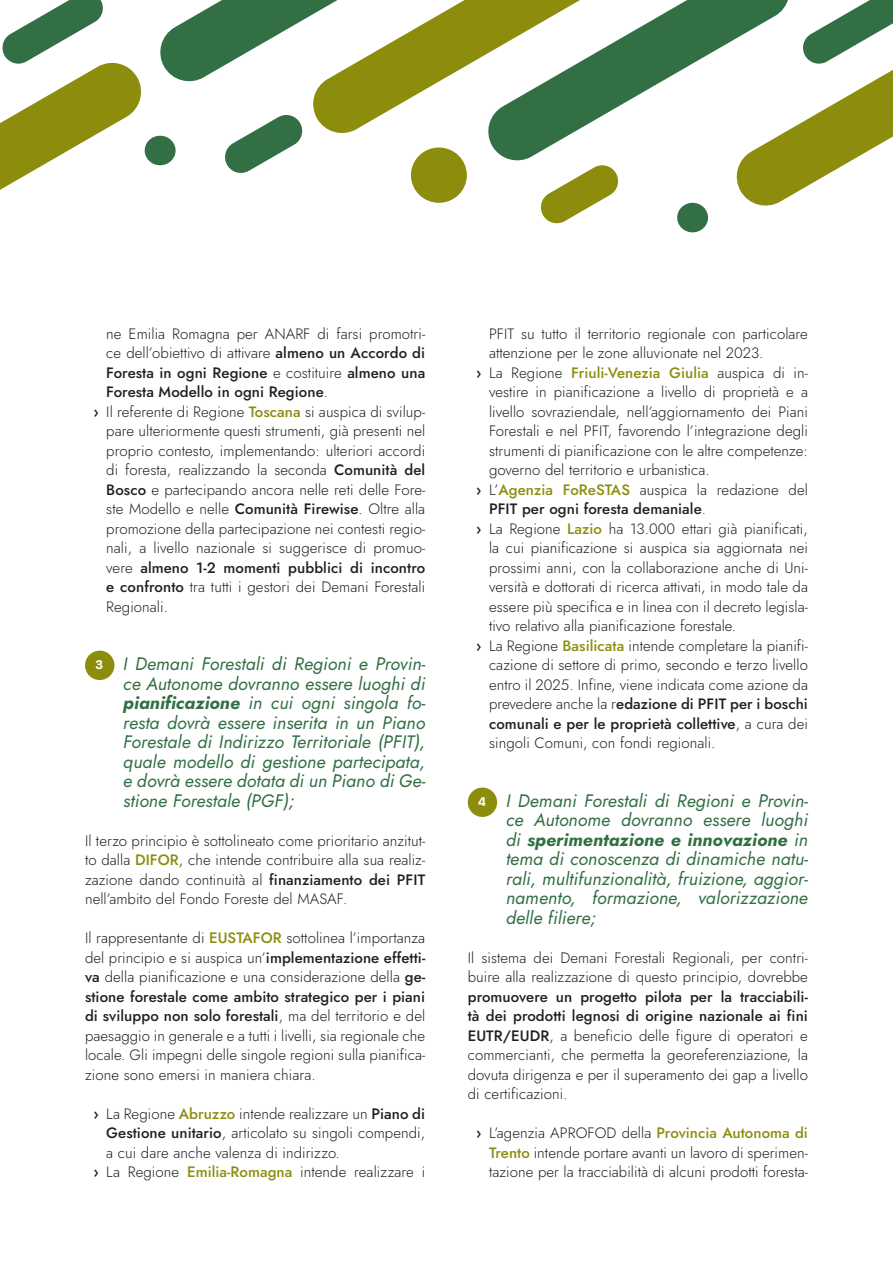
<style>
.page{position:relative;width:893px;height:1263px;background:#fff}
.page>*{position:absolute;margin:0;border:0;box-sizing:border-box;transform-origin:0 0}
.t1{font:italic 18px/19.5px "Jost";letter-spacing:.005em;color:#326f44;text-align:justify}
.t2{font:300 15px/19.5px "Jost";letter-spacing:.005em;color:#231f20;text-align:justify}
.t3{font:500 15px/19.5px "Jost";letter-spacing:.005em;color:#231f20}
.t4{font:700 12.6px "Vastago Grotesk";color:#fff}
.s1{font-weight:500}
.s2{font-weight:600}
.s3{font-weight:500;color:#8c8d0d}
.s4{font-weight:700}
.s5{font-weight:300}
.s6{color:#8c8d0d}
</style>
<div class="page">
<div style="left:85px;top:651px;width:29px;height:29px;background:#8c8d0d;border-radius:50%"></div>
<div style="left:468px;top:787px;width:29px;height:30px;background:#8c8d0d;border-radius:50%"></div>
<svg style="left:0;top:0;width:145px;height:190px"></svg>
<svg style="left:736px;top:0;width:157px;height:206px"></svg>
<svg style="left:160px;top:0;width:149px;height:82px"></svg>
<svg style="left:488px;top:0;width:305px;height:164px"></svg>
<svg style="left:309px;top:0;width:344px;height:137px"></svg>
<div style="left:411px;top:147px;width:56px;height:56px;background:#8c8d0d;border-radius:50%"></div>
<div style="left:145px;top:136px;width:31px;height:29px;background:#326f44;border-radius:50%"></div>
<div style="left:677px;top:203px;width:31px;height:29px;background:#326f44;border-radius:50%"></div>
<svg style="left:225px;top:115px;width:78px;height:58px"></svg>
<svg style="left:539px;top:163px;width:81px;height:61px"></svg>
<p class="t2" style="left:106px;top:324px;width:320px">ne Emilia Romagna per ANARF di farsi promotri&shy;ce dell’obiettivo di attivare <span class="s1">almeno un Accordo di Foresta in ogni Regione</span> e costituire <span class="s1">almeno una Foresta Modello in ogni Regione</span>.</p>
<p class="t2" style="left:106px;top:402px;width:320px;text-indent:-13px"><span class="s2">›</span> Il referente di Regione <span class="s3">Toscana</span> si auspica di svilup&shy;pare ulteriormente questi strumenti, già presenti nel proprio contesto, implementando: ulteriori accordi di foresta, realizzando la seconda <span class="s1">Comunità del Bosco</span> e partecipando ancora nelle reti delle Fore&shy;ste Modello e nelle <span class="s1">Comunità Firewise</span>. Oltre alla promozione della partecipazione nei contesti regio&shy;nali, a livello nazionale si suggerisce di promuo&shy;vere <span class="s1">almeno 1-2 momenti pubblici di incontro e confronto</span> tra tutti i gestori dei Demani Forestali Regionali.</p>
<p class="t1" style="left:123px;top:654px;width:304px">I Demani Forestali di Regioni e Provin&shy;ce Autonome dovranno essere luoghi di <span class="s4">pianificazione</span> in cui ogni singola fo&shy;resta dovrà essere inserita in un Piano Forestale di Indirizzo Territoriale (PFIT), quale modello di gestione partecipata, e dovrà essere dotata di un Piano di Ge&shy;stione Forestale (PGF);</p>
<p class="t2" style="left:85px;top:831px;width:342px">Il terzo principio è sottolineato come prioritario anzitut&shy;to dalla <span class="s3">DIFOR</span>, che intende contribuire alla sua realiz&shy;zazione dando continuità al <span class="s1">finanziamento dei PFIT </span>nell’ambito del Fondo Foreste del MASAF.</p>
<p class="t2" style="left:85px;top:928px;width:342px">Il rappresentante di <span class="s3">EUSTAFOR</span> sottolinea l’importanza del principio e si auspica un’<span class="s1">implementazione effetti&shy;va</span> della pianificazione e una considerazione della <span class="s1">ge&shy;stione forestale come ambito strategico per i piani di sviluppo non solo forestali</span>, ma del territorio e del paesaggio in generale e a tutti i livelli, sia regionale che locale. Gli impegni delle singole regioni sulla pianifica&shy;zione sono emersi in maniera chiara.</p>
<p class="t2" style="left:106px;top:1104px;width:320px;text-indent:-13px"><span class="s2">›</span> La Regione <span class="s3">Abruzzo</span> intende realizzare un <span class="s1">Piano di Gestione unitario</span>, articolato su singoli compendi, a cui dare anche valenza di indirizzo.</p>
<p class="t2" style="left:94px;top:1162px;width:333px"><span class="s2">›</span> La Regione <span class="s3">Emilia-Romagna</span> intende realizzare i</p>
<p class="t4" style="left:96px;top:657px;width:9px">3</p>
<p class="t2" style="left:489px;top:324px;width:320px">PFIT su tutto il territorio regionale con particolare attenzione per le zone alluvionate nel 2023.</p>
<p class="t2" style="left:489px;top:363px;width:320px;text-indent:-13px"><span class="s2">›</span> La Regione <span class="s3">Friuli-Venezia Giulia</span> auspica di in&shy;vestire in pianificazione a livello di proprietà e a livello sovraziendale, nell’aggiornamento dei Piani Forestali e nel PFIT, favorendo l’integrazione degli strumenti di pianificazione con le altre competenze: governo del territorio e urbanistica.</p>
<p class="t3" style="left:489px;top:480px;width:320px;text-indent:-13px"><span class="s2">›</span> <span class="s5">L’</span><span class="s6">Agenzia FoReSTAS</span> <span class="s5">auspica la redazione del<br></span>PFIT per ogni foresta demaniale<span class="s5">.</span></p>
<p class="t2" style="left:489px;top:519px;width:320px;text-indent:-13px"><span class="s2">›</span> La Regione <span class="s3">Lazio</span> ha 13.000 ettari già pianificati, la cui pianificazione si auspica sia aggiornata nei prossimi anni, con la collaborazione anche di Uni&shy;versità e dottorati di ricerca attivati, in modo tale da essere più specifica e in linea con il decreto legisla&shy;tivo relativo alla pianificazione forestale.</p>
<p class="t2" style="left:489px;top:636px;width:320px;text-indent:-13px"><span class="s2">›</span> La Regione <span class="s3">Basilicata</span> intende completare la pianifi&shy;cazione di settore di primo, secondo e terzo livello entro il 2025. Infine, viene indicata come azione da prevedere anche la r<span class="s1">edazione di PFIT per i boschi comunali e per le proprietà collettive</span>, a cura dei singoli Comuni, con fondi regionali.</p>
<p class="t1" style="left:506px;top:791px;width:304px">I Demani Forestali di Regioni e Provin&shy;ce Autonome dovranno essere luoghi di <span class="s4">sperimentazione e innovazione</span> in tema di conoscenza di dinamiche natu&shy;rali, multifunzionalità, fruizione, aggior&shy;namento, formazione, valorizzazione delle filiere;</p>
<p class="t2" style="left:468px;top:948px;width:342px">Il sistema dei Demani Forestali Regionali, per contri&shy;buire alla realizzazione di questo principio, dovrebbe <span class="s1">promuovere un progetto pilota per la tracciabili&shy;tà dei prodotti legnosi di origine nazionale ai fini EUTR/EUDR</span>, a beneficio delle figure di operatori e commercianti, che permetta la georeferenziazione, la dovuta dirigenza e per il superamento dei gap a livello di certificazioni.</p>
<p class="t2" style="left:489px;top:1123px;width:320px;text-indent:-13px"><span class="s2">›</span> L’agenzia APROFOD della <span class="s3">Provincia Autonoma di Trento</span> intende portare avanti un lavoro di sperimen&shy;tazione per la tracciabilità di alcuni prodotti foresta-</p>
<p class="t4" style="left:478px;top:794px;width:9px">4</p>
</div>
